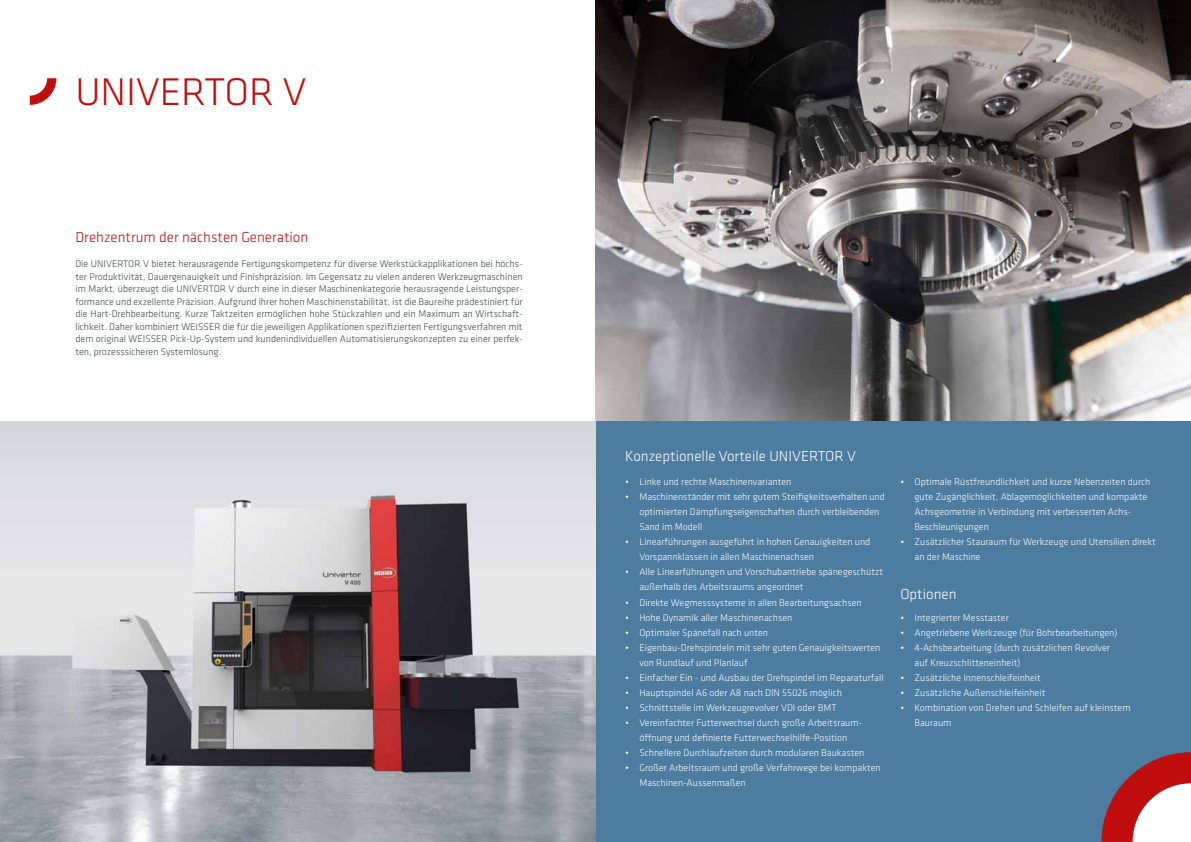
<style>
.page{position:relative;width:1191px;height:842px;background:#fff}
.page>*{position:absolute;margin:0;border:0;box-sizing:border-box;transform-origin:0 0}
.t1{font:300 40px "Klavika";color:#c00d0e}
.t2{font:300 15px "Klavika";color:#fff}
.t3{font:300 15px "Klavika";color:#c00d0e}
.t4{font:300 10px/15px "Klavika";color:#fff}
.t5{font:300 10px/12.5px "Klavika";color:#404846;text-align:justify}
</style>
<div class="page">
<div style="left:595px;top:418px;width:596px;height:424px;background:#4c7ca0"></div>
<img style="left:0;top:421px;width:595px;height:421px">
<img style="left:596px;top:0;width:595px;height:421px">
<svg style="left:30px;top:78px;width:26px;height:27px"></svg>
<svg style="left:1101px;top:752px;width:90px;height:90px"></svg>
<h1 class="t1" style="left:75px;top:67px;width:232px">UNIVERTOR V</h1>
<h2 class="t3" style="left:75px;top:228px;width:234px">Drehzentrum der nächsten Generation</h2>
<p class="t5" style="left:75px;top:258px;width:449px">Die UNIVERTOR V bietet herausragende Fertigungskompetenz für diverse Werkstückapplikationen bei höchs&shy;ter Produktivität, Dauergenauigkeit und Finishpräzision. Im Gegensatz zu vielen anderen Werkzeugmaschinen im Markt, überzeugt die UNIVERTOR V durch eine in dieser Maschinenkategorie herausragende Leistungsper&shy;formance und exzellente Präzision. Aufgrund ihrer hohen Maschinenstabilität, ist die Baureihe prädestiniert für die Hart-Drehbearbeitung. Kurze Taktzeiten ermöglichen hohe Stückzahlen und ein Maximum an Wirtschaft&shy;lichkeit. Daher kombiniert WEISSER die für die jeweiligen Applikationen spezifizierten Fertigungsverfahren mit dem original WEISSER Pick-Up-System und kundenindividuellen Automatisierungskonzepten zu einer perfek&shy;ten, prozesssicheren Systemlösung.</p>
<h2 class="t2" style="left:625px;top:447px;width:232px">Konzeptionelle Vorteile UNIVERTOR V</h2>
<p class="t4" style="left:625px;top:475px;width:168px">• Linke und rechte Maschinenvarianten</p>
<p class="t4" style="left:639px;top:490px;width:247px;text-indent:-14px">• Maschinenständer mit sehr gutem Steifigkeitsverhalten und optimierten Dämpfungseigenschaften durch verbleibenden<br>Sand im Modell</p>
<p class="t4" style="left:639px;top:535px;width:232px;text-indent:-14px">• Linearführungen ausgeführt in hohen Genauigkeiten und<br>Vorspannklassen in allen Maschinenachsen</p>
<p class="t4" style="left:639px;top:565px;width:245px;text-indent:-14px">• Alle Linearführungen und Vorschubantriebe spänegeschützt außerhalb des Arbeitsraums angeordnet</p>
<p class="t4" style="left:625px;top:595px;width:238px">• Direkte Wegmesssysteme in allen Bearbeitungsachsen</p>
<p class="t4" style="left:625px;top:610px;width:169px">• Hohe Dynamik aller Maschinenachsen</p>
<p class="t4" style="left:625px;top:625px;width:144px">• Optimaler Spänefall nach unten</p>
<p class="t4" style="left:639px;top:640px;width:242px;text-indent:-14px">• Eigenbau-Drehspindeln mit sehr guten Genauigkeitswerten von Rundlauf und Planlauf</p>
<p class="t4" style="left:625px;top:670px;width:260px">• Einfacher Ein - und Ausbau der Drehspindel im Reparaturfall</p>
<p class="t4" style="left:625px;top:685px;width:218px">• Hauptspindel A6 oder A8 nach DIN 55026 möglich</p>
<p class="t4" style="left:625px;top:700px;width:213px">• Schnittstelle im Werkzeugrevolver VDI oder BMT</p>
<p class="t4" style="left:625px;top:715px;width:238px;text-align:center">• Vereinfachter Futterwechsel durch große Arbeitsraum&shy;öffnung und definierte Futterwechselhilfe-Position</p>
<p class="t4" style="left:625px;top:745px;width:241px">• Schnellere Durchlaufzeiten durch modularen Baukasten</p>
<p class="t4" style="left:639px;top:760px;width:243px;text-indent:-14px">• Großer Arbeitsraum und große Verfahrwege bei kompakten<br>Maschinen-Aussenmaßen</p>
<p class="t4" style="left:914px;top:475px;width:237px;text-indent:-14px">• Optimale Rüstfreundlichkeit und kurze Nebenzeiten durch gute Zugänglichkeit, Ablagemöglichkeiten und kompakte Achsgeometrie in Verbindung mit verbesserten Achs-Beschleunigungen</p>
<p class="t4" style="left:914px;top:535px;width:243px;text-indent:-14px">• Zusätzlicher Stauraum für Werkzeuge und Utensilien direkt an der Maschine</p>
<h2 class="t2" style="left:900px;top:585px;width:58px">Optionen</h2>
<p class="t4" style="left:900px;top:610px;width:110px">• Integrierter Messtaster</p>
<p class="t4" style="left:900px;top:625px;width:219px">• Angetriebene Werkzeuge (für Bohrbearbeitungen)</p>
<p class="t4" style="left:914px;top:640px;width:197px;text-indent:-14px">• 4-Achsbearbeitung (durch zusätzlichen Revolver auf Kreuzschlitteneinheit)</p>
<p class="t4" style="left:900px;top:670px;width:142px">• Zusätzliche Innenschleifeinheit</p>
<p class="t4" style="left:900px;top:685px;width:147px">• Zusätzliche Außenschleifeinheit</p>
<p class="t4" style="left:914px;top:700px;width:218px;text-indent:-14px">• Kombination von Drehen und Schleifen auf kleinstem<br>Bauraum</p>
</div>
